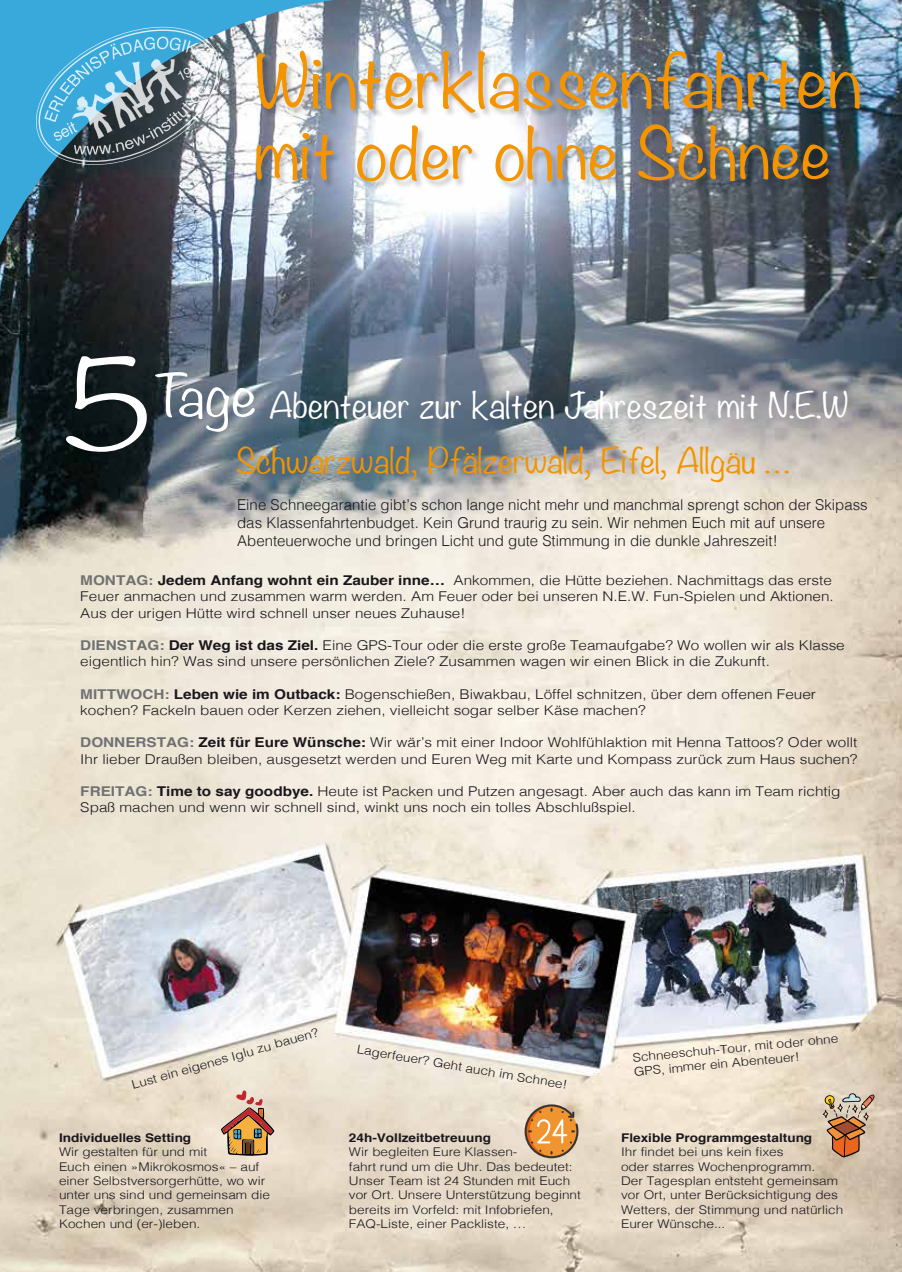
<style>
.page{position:relative;width:902px;height:1272px;background:#fff}
.page>*{position:absolute;margin:0;border:0;box-sizing:border-box;transform-origin:0 0}
.t1{font:300 66px "Noteworthy";color:#f39400;scale:1.13 1}
.t2{font:300 62.7px "Noteworthy";color:#f39400;scale:1.13 1}
.t3{font:300 52.65px "Noteworthy";color:#fff;scale:1.13 1}
.t4{font:300 31.8px "Noteworthy";color:#fff;scale:1.13 1}
.t5{font:300 30.9px "Noteworthy";color:#f39400;scale:1.13 1}
.t6{font:300 15px/18px "Helvetica";color:#1a171c}
.t7{font:300 13.5px/16.2px "Helvetica";color:#1a171c;scale:1.13 1}
.t8{font:300 12px/14.4px "Helvetica";color:#1a171c;scale:1.13 1}
.t9{font:700 12px "Helvetica";color:#1a171c;scale:1.13 1}
.s1{font-size:111px}
.s2{font-weight:700;color:#707172}
.s3{font-weight:700}
</style>
<div class="page">
<img style="left:0;top:0;width:901px;height:1271px">
<svg style="left:0;top:0;width:378px;height:251px;background:#658aa0"></svg>
<svg style="left:36px;top:27px;width:185px;height:138px;background:#6799b0"></svg>
<svg style="left:221px;top:1090px;width:53px;height:65px;background:#c29b79"></svg>
<svg style="left:524px;top:1104px;width:54px;height:54px;background:#d59b5e"></svg>
<svg style="left:822px;top:1093px;width:52px;height:64px;background:#bc9678"></svg>
<img style="left:252px;top:43px;width:640px;height:174px">
<h1 class="t1" style="left:254px;top:24px;width:539px">Winterklassenfahrten</h1>
<h2 class="t2" style="left:254px;top:99px;width:511px">mit oder ohne Schnee</h2>
<h3 class="t3" style="left:63px;top:349px;width:173px"><span class="s1">5</span>Tage</h3>
<h3 class="t4" style="left:269px;top:377px;width:514px">Abenteuer zur kalten Jahreszeit mit N.E.W</h3>
<h3 class="t5" style="left:236px;top:433px;width:491px">Schwarzwald, Pfälzerwald, Eifel, Allgäu …</h3>
<p class="t6" style="left:237px;top:494px;width:632px">Eine Schneegarantie gibt’s schon lange nicht mehr und manchmal sprengt schon der Skipass das Klassenfahrtenbudget. Kein Grund traurig zu sein. Wir nehmen Euch mit auf unsere<br>Abenteuerwoche und bringen Licht und gute Stimmung in die dunkle Jahreszeit!</p>
<p class="t7" style="left:80px;top:571px;width:668px"><span class="s2">MONTAG:</span> <span class="s3">Jedem Anfang wohnt ein Zauber inne…</span> Ankommen, die Hütte beziehen. Nachmittags das erste<br>Feuer anmachen und zusammen warm werden. Am Feuer oder bei unseren N.E.W. Fun-Spielen und Aktionen.<br>Aus der urigen Hütte wird schnell unser neues Zuhause!</p>
<p class="t7" style="left:80px;top:636px;width:678px"><span class="s2">DIENSTAG:</span> <span class="s3">Der Weg ist das Ziel.</span> Eine GPS-Tour oder die erste große Teamaufgabe? Wo wollen wir als Klasse eigentlich hin? Was sind unsere persönlichen Ziele? Zusammen wagen wir einen Blick in die Zukunft.</p>
<p class="t7" style="left:80px;top:685px;width:652px"><span class="s2">MITTWOCH:</span> <span class="s3">Leben wie im Outback:</span> Bogenschießen, Biwakbau, Löffel schnitzen, über dem offenen Feuer kochen? Fackeln bauen oder Kerzen ziehen, vielleicht sogar selber Käse machen?</p>
<p class="t7" style="left:80px;top:733px;width:689px"><span class="s2">DONNERSTAG:</span> <span class="s3">Zeit für Eure Wünsche:</span> Wir wär’s mit einer Indoor Wohlfühlaktion mit Henna Tattoos? Oder wollt<br>Ihr lieber Draußen bleiben, ausgesetzt werden und Euren Weg mit Karte und Kompass zurück zum Haus suchen?</p>
<p class="t7" style="left:80px;top:782px;width:674px"><span class="s2">FREITAG:</span> <span class="s3">Time to say goodbye.</span> Heute ist Packen und Putzen angesagt. Aber auch das kann im Team richtig<br>Spaß machen und wenn wir schnell sind, winkt uns noch ein tolles Abschlußspiel.</p>
<p class="t8" style="left:130px;top:1077px;width:173px;rotate:-16deg">Lust ein eigenes Iglu zu bauen?</p>
<p class="t9" style="left:59px;top:1127px;width:118px">Individuelles Setting</p>
<p class="t8" style="left:59px;top:1143px;width:188px">Wir gestalten für und mit<br>Euch einen »Mikrokosmos« – auf einer Selbstversorgerhütte, wo wir unter uns sind und gemeinsam die<br>Tage verbringen, zusammen<br>Kochen und (er-)leben.</p>
<p class="t8" style="left:358px;top:1040px;width:190px;rotate:10deg">Lagerfeuer? Geht auch im Schnee!</p>
<p class="t9" style="left:349px;top:1127px;width:127px">24h-Vollzeitbetreuung</p>
<p class="t8" style="left:349px;top:1143px;width:207px">Wir begleiten Eure Klassen-<br>fahrt rund um die Uhr. Das bedeutet:<br>Unser Team ist 24 Stunden mit Euch vor Ort. Unsere Unterstützung beginnt bereits im Vorfeld: mit Infobriefen, FAQ-Liste, einer Packliste, …</p>
<p class="t8" style="left:632px;top:1048px;width:184px;rotate:-5deg">Schneeschuh-Tour, mit oder ohne<br>GPS, immer ein Abenteuer!</p>
<p class="t9" style="left:621px;top:1127px;width:171px">Flexible Programmgestaltung</p>
<p class="t8" style="left:621px;top:1143px;width:198px">Ihr findet bei uns kein fixes<br>oder starres Wochenprogramm.<br>Der Tagesplan entsteht gemeinsam vor Ort, unter Berücksichtigung des<br>Wetters, der Stimmung und natürlich<br>Eurer Wünsche...</p>
</div>
